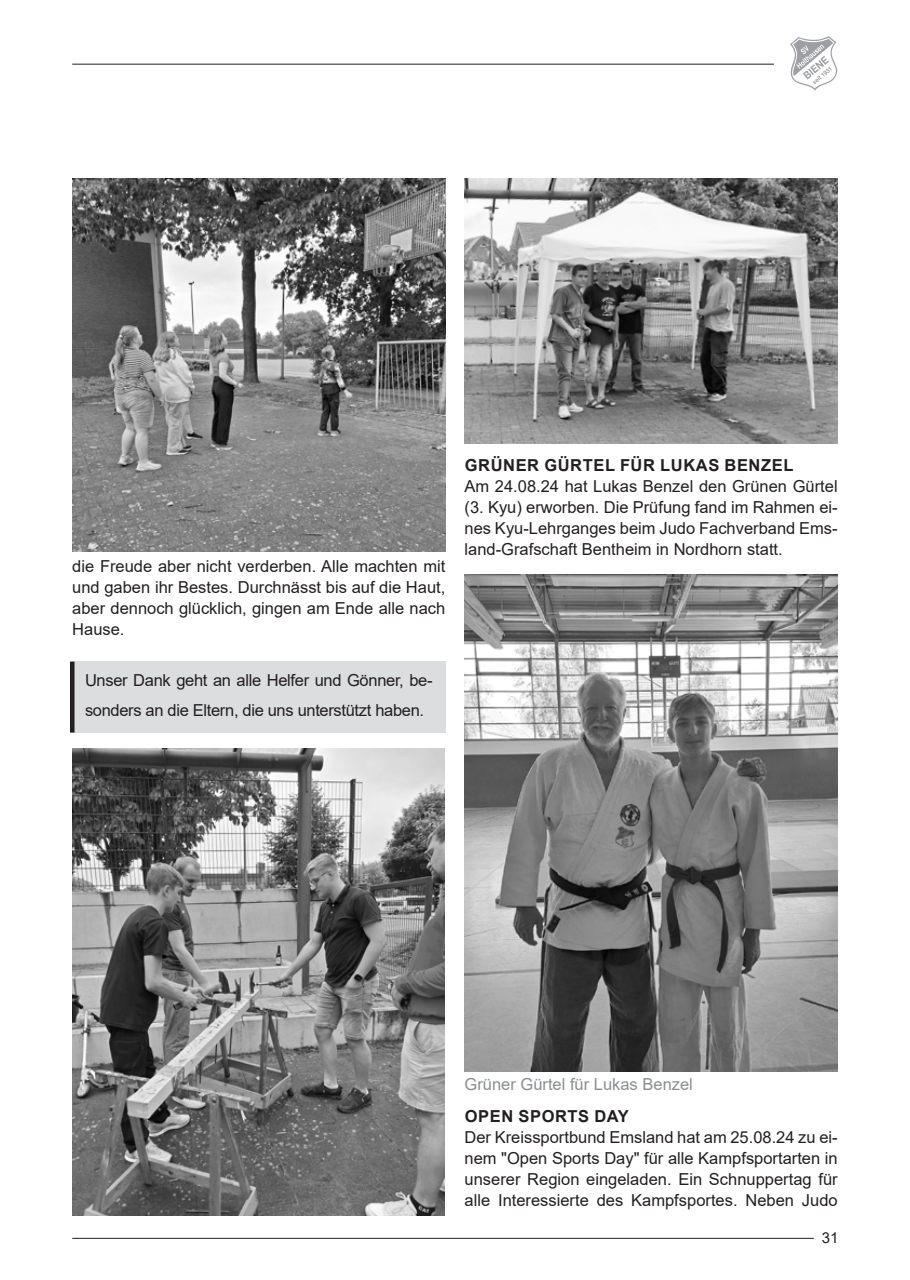
<style>
.page{position:relative;width:910px;height:1280px;background:#fff}
.page>*{position:absolute;margin:0;border:0;box-sizing:border-box;transform-origin:0 0}
.Text_hervorgehoben{font:16.5px/21px "Arial";color:#231f20;text-align:justify}
.Text_hervorgehoben-2{font:16.5px/30px "Arial";letter-spacing:-.02em;color:#231f20}
.t1{font:700 16.5px "Arial";letter-spacing:.035em;color:#231f20}
.t2{font:16.5px "Arial";color:#8b8d90}
.t3{font:15px "Arial";color:#231f20}
</style>
<div class="page">
<hr style="left:72px;top:64px;width:702px;height:1px;background:#231f20">
<svg style="left:790px;top:36px;width:48px;height:54px"></svg>
<hr style="left:72px;top:1238px;width:742px;height:1px;background:#231f20">
<div style="left:72px;top:662px;width:373px;height:70px;background:#dcdddf"></div>
<div style="left:70px;top:662px;width:5px;height:70px;background:#231f20"></div>
<img style="left:72px;top:179px;width:373px;height:373px">
<img style="left:72px;top:748px;width:373px;height:467px">
<img style="left:465px;top:179px;width:373px;height:265px">
<img style="left:465px;top:574px;width:373px;height:497px">
<p class="Text_hervorgehoben" style="left:72px;top:556px;width:375px">die Freude aber nicht verderben. Alle machten mit und gaben ihr Bestes. Durchnässt bis auf die Haut, aber dennoch glücklich, gingen am Ende alle nach Hause.</p>
<p class="Text_hervorgehoben-2" style="left:85px;top:665px;width:349px">Unser Dank geht an alle Helfer und Gönner, be&shy;sonders an die Eltern, die uns unterstützt haben.</p>
<p class="t1" style="left:465px;top:454px;width:330px">GRÜNER GÜRTEL FÜR LUKAS BENZEL</p>
<p class="Text_hervorgehoben" style="left:465px;top:476px;width:375px">Am 24.08.24 hat Lukas Benzel den Grünen Gürtel (3. Kyu) erworben. Die Prüfung fand im Rahmen ei&shy;nes Kyu-Lehrganges beim Judo Fachverband Ems&shy;land-Grafschaft Bentheim in Nordhorn statt.</p>
<p class="t2" style="left:465px;top:1073px;width:230px">Grüner Gürtel für Lukas Benzel</p>
<p class="t1" style="left:465px;top:1105px;width:166px">OPEN SPORTS DAY</p>
<p class="Text_hervorgehoben" style="left:465px;top:1127px;width:375px">Der Kreissportbund Emsland hat am 25.08.24 zu ei&shy;nem "Open Sports Day" für alle Kampfsportarten in unserer Region eingeladen. Ein Schnuppertag für alle Interessierte des Kampfsportes. Neben Judo</p>
<p class="t3" style="left:822px;top:1227px;width:18px">31</p>
</div>
